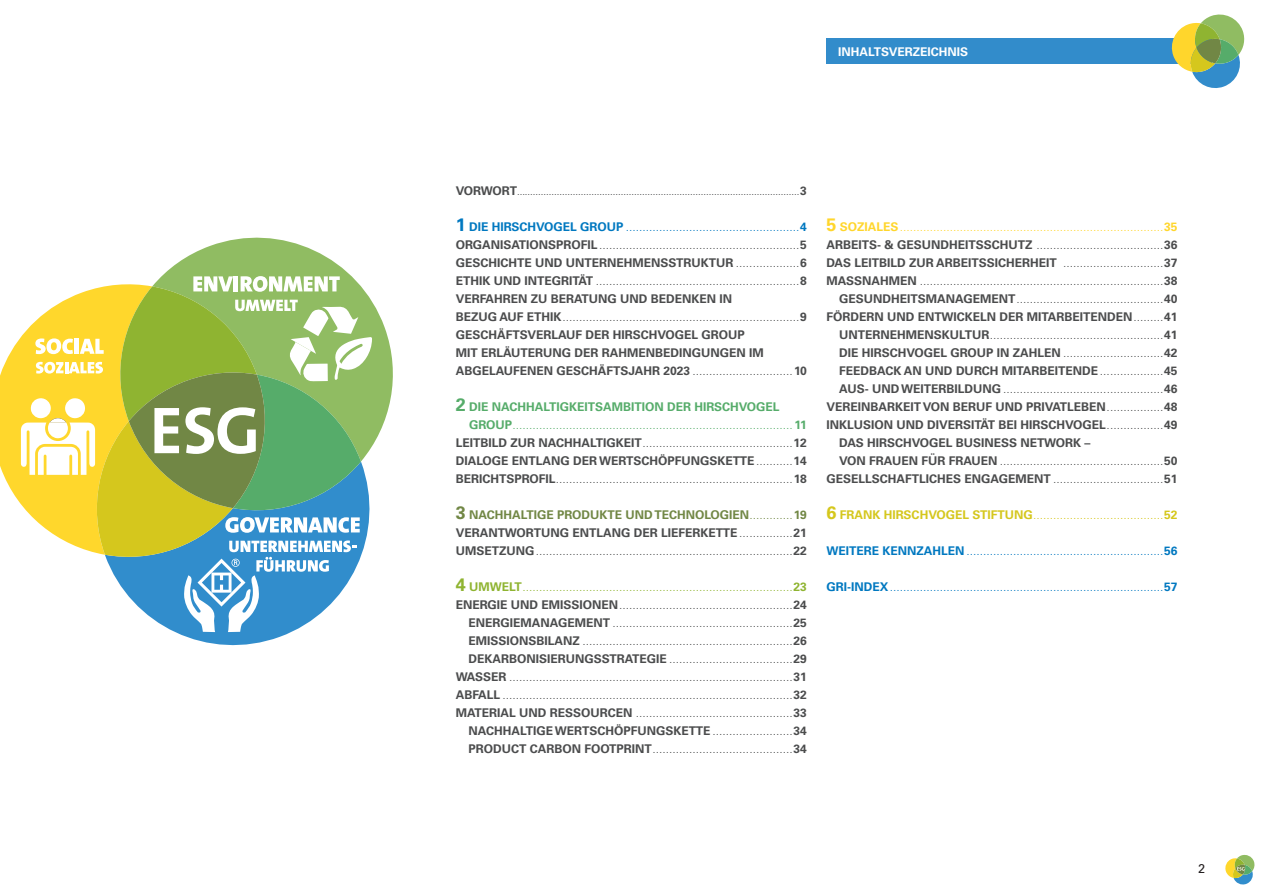
<style>
.page{position:relative;width:1263px;height:893px;background:#fff}
.page>*{position:absolute;margin:0;border:0;box-sizing:border-box;transform-origin:0 0}
.t1{font:12.75px "Univers LT Pro 55 Roman";color:#231f20}
.t2{font:300 12px/18px "Univers LT Pro 45";color:#4b4c4d;text-align:justify}
.t3{font:700 12px/18px "Univers LT Pro 65";color:#4b4c4d}
.t4{font:300 12px "Univers LT Pro 45";color:#0078c0}
.t5{font:300 12px/18px "Univers LT Pro 45";color:#56ac6a}
.t6{font:300 condensed 12px "Univers LT Pro";color:#4b4c4d}
.t7{font:300 12px "Univers LT Pro 45";color:#8fb431}
.t8{font:300 12px "Univers LT Pro 45";color:#ffd62c}
.t9{font:300 12px "Univers LT Pro 45";color:#d5c71d}
.t10{font:700 12px "Univers LT Pro 65";color:#718745}
.t11{font:700 12px "Univers LT Pro 65";color:#fff}
.s1{font-family:"Univers LT Pro 65";font-weight:700;font-stretch:normal}
.s2{font-family:"Univers LT Pro 65";font-weight:700;font-size:18px}
.s3{font-family:"Univers LT Pro 65";font-weight:700}
.s4{font-family:"Univers LT Pro 45";font-weight:300}
.s5{font-size:18px}
</style>
<div class="page">
<div style="left:826px;top:38px;width:386px;height:26px;background:#328ccb"></div>
<svg style="left:175px;top:632px;width:116px;height:13px;fill:#318dcc"></svg>
<svg style="left:162px;top:238px;width:231px;height:208px;fill:#90bc62"></svg>
<svg style="left:0;top:276px;width:372px;height:356px"></svg>
<svg style="left:1171px;top:14px;width:74px;height:74px"></svg>
<svg style="left:1225px;top:855px;width:29px;height:29px"></svg>
<p class="t11" style="left:838px;top:43px;width:131px">INHALTSVERZEICHNIS</p>
<p class="t6" style="left:456px;top:183px;width:352px"><span class="s1">VORWORT</span>..........................................................................................................<span class="s1">3</span></p>
<p class="t4" style="left:456px;top:219px;width:352px"><span class="s2">1</span> <span class="s3">DIE HIRSCHVOGEL GROUP</span> ....................................................<span class="s3">4</span></p>
<p class="t2" style="left:456px;top:235px;width:352px"><span class="s3">ORGANISATIONSPROFIL</span>............................................................<span class="s3">5</span></p>
<p class="t3" style="left:456px;top:253px;width:352px">GESCHICHTE UND UNTERNEHMENSSTRUKTUR <span class="s4">...................</span>6</p>
<p class="t2" style="left:456px;top:271px;width:352px"><span class="s3">ETHIK UND INTEGRITÄT</span> .............................................................<span class="s3">8</span></p>
<p class="t3" style="left:456px;top:289px;width:278px">VERFAHREN ZU BERATUNG UND BEDENKEN IN</p>
<p class="t2" style="left:456px;top:307px;width:352px"><span class="s3">BEZUG AUF ETHIK</span>.......................................................................<span class="s3">9</span></p>
<p class="t3" style="left:456px;top:325px;width:291px">GESCHÄFTSVERLAUF DER HIRSCHVOGEL GROUP</p>
<p class="t3" style="left:456px;top:343px;width:353px">MIT ERLÄUTERUNG DER RAHMENBEDINGUNGEN IM<br>ABGELAUFENEN GESCHÄFTSJAHR 2023 <span class="s4">..............................</span>10</p>
<p class="t5" style="left:469px;top:397px;width:339px;text-indent:-13px"><span class="s2">2</span> <span class="s3">DIE NACHHALTIGKEITSAMBITION DER HIRSCHVOGEL<br>GROUP</span>.................................................................................... <span class="s3">11</span></p>
<p class="t2" style="left:456px;top:433px;width:352px"><span class="s3">LEITBILD ZUR NACHHALTIGKEIT</span>.............................................<span class="s3">12</span></p>
<p class="t3" style="left:456px;top:451px;width:352px">DIALOGE ENTLANG DER WERTSCHÖPFUNGSKETTE<span class="s4">...........</span>14</p>
<p class="t2" style="left:456px;top:469px;width:353px"><span class="s3">BERICHTSPROFIL</span>.......................................................................<span class="s3">18</span></p>
<p class="t10" style="left:456px;top:506px;width:353px"><span class="s5">3</span> NACHHALTIGE PRODUKTE UND TECHNOLOGIEN<span class="s4">.............</span>19</p>
<p class="t3" style="left:456px;top:523px;width:352px">VERANTWORTUNG ENTLANG DER LIEFERKETTE<span class="s4">................</span>21</p>
<p class="t2" style="left:456px;top:541px;width:352px"><span class="s3">UMSETZUNG</span>.............................................................................<span class="s3">22</span></p>
<p class="t7" style="left:456px;top:579px;width:352px"><span class="s2">4</span> <span class="s3">UMWELT</span>.................................................................................<span class="s3">23</span></p>
<p class="t2" style="left:456px;top:595px;width:352px"><span class="s3">ENERGIE UND EMISSIONEN</span>....................................................<span class="s3">24</span></p>
<p class="t2" style="left:468px;top:613px;width:340px"><span class="s3">ENERGIEMANAGEMENT</span> ......................................................<span class="s3">25</span></p>
<p class="t2" style="left:468px;top:631px;width:340px"><span class="s3">EMISSIONSBILANZ</span> ...............................................................<span class="s3">26</span></p>
<p class="t2" style="left:468px;top:649px;width:340px"><span class="s3">DEKARBONISIERUNGSSTRATEGIE</span> .....................................<span class="s3">29</span></p>
<p class="t2" style="left:456px;top:667px;width:352px"><span class="s3">WASSER</span> .....................................................................................<span class="s3">31</span></p>
<p class="t2" style="left:456px;top:685px;width:352px"><span class="s3">ABFALL</span> .......................................................................................<span class="s3">32</span></p>
<p class="t2" style="left:456px;top:703px;width:352px"><span class="s3">MATERIAL UND RESSOURCEN</span> ...............................................<span class="s3">33</span></p>
<p class="t3" style="left:468px;top:721px;width:340px">NACHHALTIGE WERTSCHÖPFUNGSKETTE <span class="s4">........................</span>34</p>
<p class="t2" style="left:468px;top:739px;width:340px"><span class="s3">PRODUCT CARBON FOOTPRINT</span>..........................................<span class="s3">34</span></p>
<p class="t8" style="left:826px;top:219px;width:353px"><span class="s2">5</span> <span class="s3">SOZIALES</span>...............................................................................<span class="s3">35</span></p>
<p class="t2" style="left:826px;top:235px;width:353px"><span class="s3">ARBEITS- &amp; GESUNDHEITSSCHUTZ</span> ......................................<span class="s3">36<br>DAS LEITBILD ZUR ARBEITSSICHERHEIT</span> ..............................<span class="s3">37<br>MASSNAHMEN</span> .........................................................................<span class="s3">38</span></p>
<p class="t2" style="left:839px;top:289px;width:340px"><span class="s3">GESUNDHEITSMANAGEMENT</span>............................................<span class="s3">40</span></p>
<p class="t3" style="left:826px;top:307px;width:352px">FÖRDERN UND ENTWICKELN DER MITARBEITENDEN<span class="s4">.........</span>41</p>
<p class="t2" style="left:839px;top:325px;width:340px"><span class="s3">UNTERNEHMENSKULTUR</span>....................................................<span class="s3">41</span></p>
<p class="t2" style="left:839px;top:343px;width:340px"><span class="s3">DIE HIRSCHVOGEL GROUP IN ZAHLEN</span> ..............................<span class="s3">42</span></p>
<p class="t3" style="left:839px;top:361px;width:340px">FEEDBACK AN UND DURCH MITARBEITENDE <span class="s4">...................</span>45</p>
<p class="t2" style="left:839px;top:379px;width:340px"><span class="s3">AUS- UND WEITERBILDUNG</span> ................................................<span class="s3">46</span></p>
<p class="t3" style="left:826px;top:397px;width:352px">VEREINBARKEIT VON BERUF UND PRIVATLEBEN<span class="s4">.................</span>48</p>
<p class="t3" style="left:826px;top:415px;width:352px">INKLUSION UND DIVERSITÄT BEI HIRSCHVOGEL<span class="s4">.................</span>49</p>
<p class="t3" style="left:839px;top:433px;width:340px">DAS HIRSCHVOGEL BUSINESS NETWORK –<br>VON FRAUEN FÜR FRAUEN <span class="s4">.................................................</span>50</p>
<p class="t2" style="left:826px;top:469px;width:352px"><span class="s3">GESELLSCHAFTLICHES ENGAGEMENT</span> .................................<span class="s3">51</span></p>
<p class="t9" style="left:826px;top:507px;width:352px"><span class="s2">6</span> <span class="s3">FRANK HIRSCHVOGEL STIFTUNG</span>.......................................<span class="s3">52</span></p>
<p class="t4" style="left:826px;top:543px;width:352px"><span class="s3">WEITERE KENNZAHLEN</span> ...........................................................<span class="s3">56</span></p>
<p class="t4" style="left:826px;top:579px;width:352px"><span class="s3">GRI-INDEX</span>..................................................................................<span class="s3">57</span></p>
<p class="t1" style="left:1198px;top:860px;width:9px">2</p>
</div>
